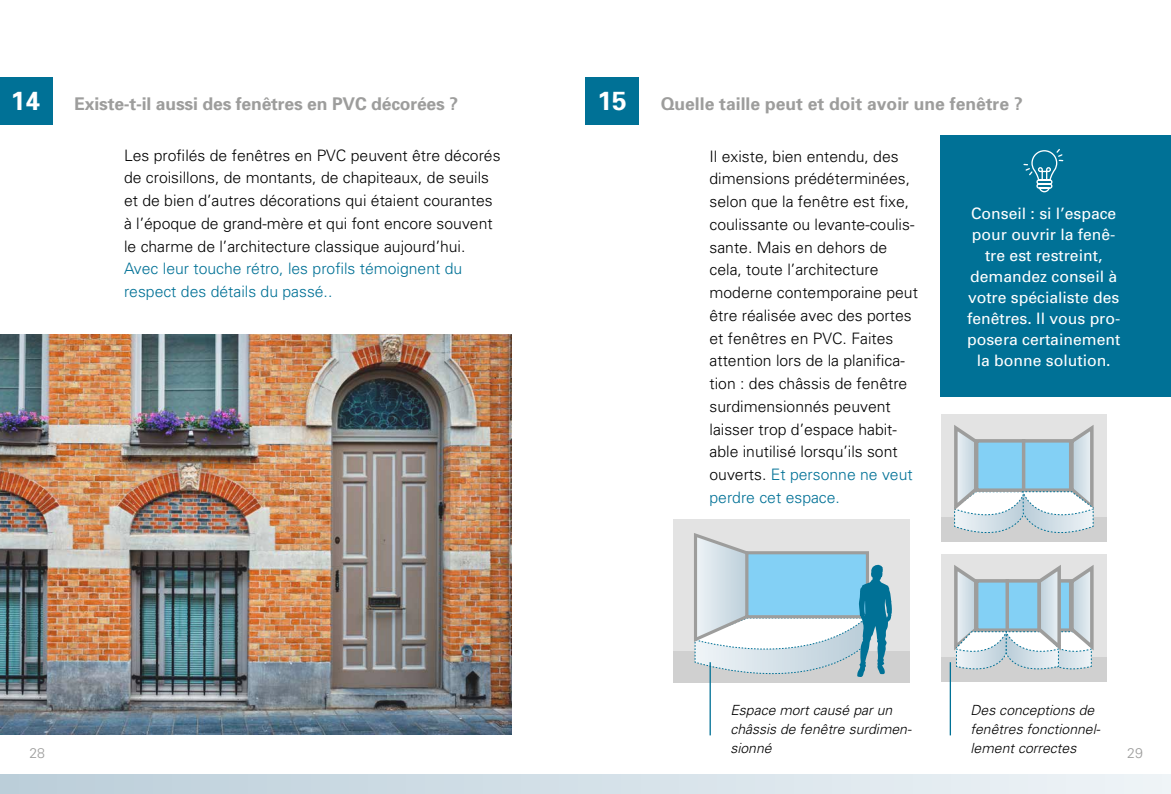
<style>
.page{position:relative;width:1171px;height:794px;background:#fff}
.page>*{position:absolute;margin:0;border:0;box-sizing:border-box;transform-origin:0 0}
.t1{font:700 26.25px "Univers";color:#fff}
.t2{font:700 17.5px "Univers";letter-spacing:-.005em;color:#9d9d9c}
.t3{font:300 15.75px/22.8px "Univers";color:#000}
.t4{font:15.75px/21px "Univers";color:#fff;text-align:center}
.t5{font:300 15.75px/22.8px "Univers";color:#007196}
.t6{font:italic 300 14px/19.2px "Univers";color:#000}
.t7{font:300 14px "Univers";color:#9d9d9c}
.s1{color:#007196}
</style>
<div class="page">
<div style="left:0;top:774px;width:1171px;height:20px;background:linear-gradient(to right,#bbced9,#eef4f7)"></div>
<div style="left:0;top:78px;width:52px;height:47px;background:#007196"></div>
<div style="left:585px;top:78px;width:54px;height:47px;background:#007196"></div>
<img style="left:0;top:334px;width:511px;height:400px">
<div style="left:941px;top:135px;width:230px;height:262px;background:#007196"></div>
<div style="left:674px;top:519px;width:236px;height:132px;background:#e3e3e3"></div>
<div style="left:674px;top:651px;width:236px;height:31px;background:#d0d0d0"></div>
<svg style="left:691px;top:533px;width:201px;height:150px"></svg>
<hr style="left:709px;top:662px;width:2px;height:73px;background:#007196">
<div style="left:941px;top:414px;width:165px;height:104px;background:#e3e3e3"></div>
<div style="left:941px;top:518px;width:165px;height:24px;background:#d0d0d0"></div>
<svg style="left:951px;top:425px;width:145px;height:108px"></svg>
<div style="left:941px;top:554px;width:165px;height:103px;background:#e3e3e3"></div>
<div style="left:941px;top:657px;width:165px;height:25px;background:#d0d0d0"></div>
<svg style="left:954px;top:565px;width:140px;height:105px"></svg>
<hr style="left:949px;top:662px;width:2px;height:73px;background:#007196">
<svg style="left:1023px;top:149px;width:41px;height:44px"></svg>
<h1 class="t1" style="left:11px;top:83px;width:31px">14</h1>
<h1 class="t1" style="left:597px;top:84px;width:31px">15</h1>
<p class="t2" style="left:661px;top:93px;width:363px">Quelle taille peut et doit avoir une fenêtre ?</p>
<p class="t3" style="left:709px;top:144px;width:210px">Il existe, bien entendu, des dimensions prédéterminées, selon que la fenêtre est fixe, coulissante ou levante-coulis&shy;sante. Mais en dehors de cela, toute l’architecture moderne contemporaine peut être réalisée avec des portes et fenêtres en PVC. Faites attention lors de la planifica&shy;tion : des châssis de fenêtre surdimensionnés peuvent laisser trop d’espace habit&shy;able inutilisé lorsqu’ils sont ouverts. <span class="s1">Et personne ne veut perdre cet espace.</span></p>
<p class="t2" style="left:74px;top:93px;width:385px">Existe-t-il aussi des fenêtres en PVC décorées ?</p>
<p class="t3" style="left:124px;top:143px;width:378px">Les profilés de fenêtres en PVC peuvent être décorés de croisillons, de montants, de chapiteaux, de seuils et de bien d’autres décorations qui étaient courantes à l’époque de grand-mère et qui font encore souvent le charme de l’architecture classique aujourd’hui.</p>
<p class="t5" style="left:124px;top:257px;width:340px">Avec leur touche rétro, les profils témoignent du respect des détails du passé..</p>
<p class="t4" style="left:967px;top:202px;width:155px">Conseil : si l’espace pour ouvrir la fenê&shy;tre est restreint, demandez conseil à votre spécialiste des fenêtres. Il vous pro&shy;posera certainement la bonne solution.</p>
<p class="t6" style="left:730px;top:699px;width:183px">Espace mort causé par un châssis de fenêtre surdimen&shy;sionné</p>
<p class="t6" style="left:970px;top:699px;width:131px">Des conceptions de fenêtres fonctionnel&shy;lement correctes</p>
<p class="t7" style="left:29px;top:744px;width:17px">28</p>
<p class="t7" style="left:1127px;top:744px;width:17px">29</p>
</div>
